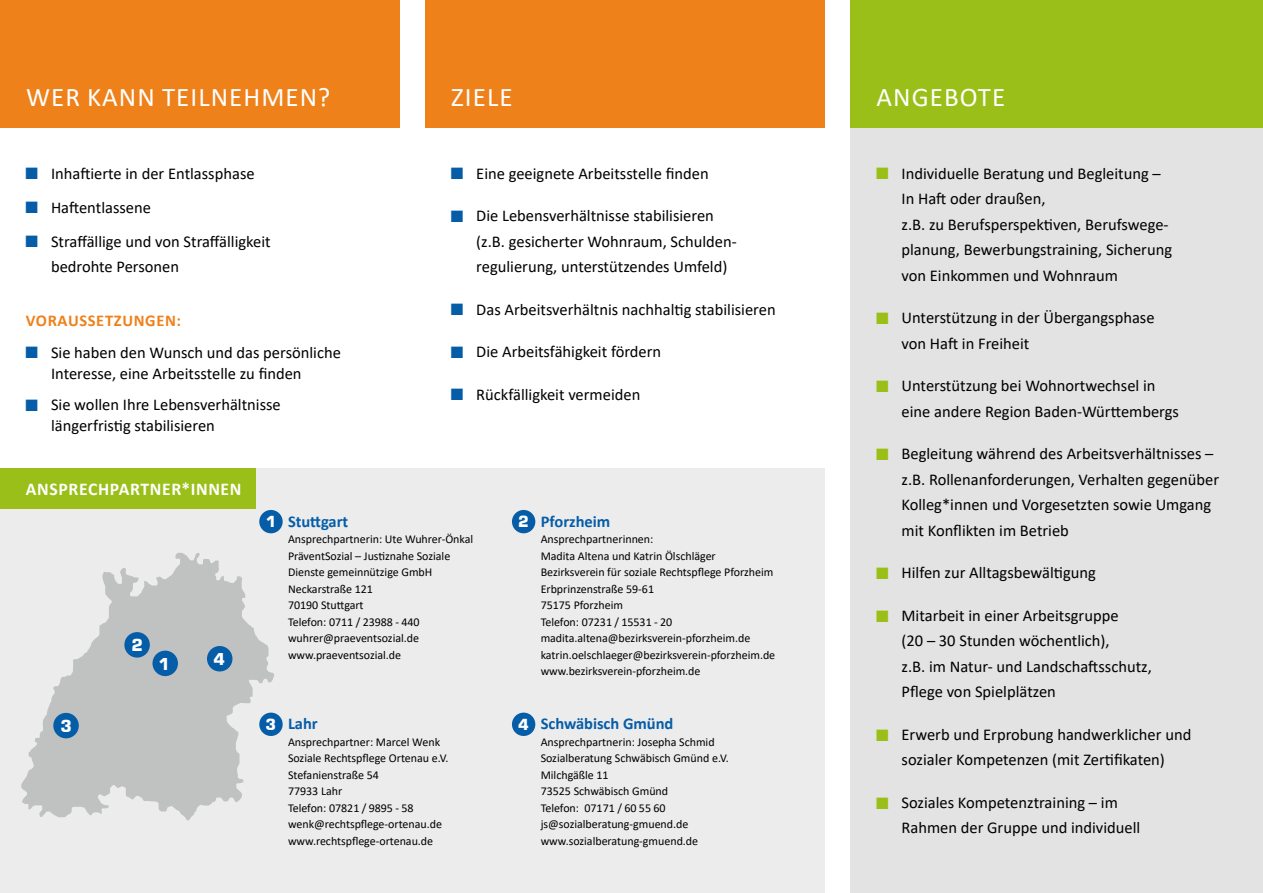
<style>
.page{position:relative;width:1263px;height:893px;background:#fff}
.page>*{position:absolute;margin:0;border:0;box-sizing:border-box;transform-origin:0 0}
.t1{font:27px "Calibri";letter-spacing:.04em;color:#fff}
.t2{font:700 18px "Calibri";letter-spacing:.035em;color:#fff}
.t3{font:16.5px/25.5px "Calibri";color:#000}
.t4{font:700 16.5px "Calibri";color:#055da8}
.t5{font:700 16.5px "Calibri";letter-spacing:.04em;color:#ef811b}
.t6{font:700 16.35px "Square 721 BT";color:#fff}
.t7{font:12px/16.5px "Calibri";color:#000}
.s1{color:#055da8}
.s2{font-family:"Square 721 BT";font-size:15.15px;color:#fff}
.s3{color:#9abf18}
</style>
<div class="page">
<div style="left:0;top:468px;width:825px;height:425px;background:#ececec"></div>
<div style="left:850px;top:0;width:413px;height:893px;background:#e3e3e3"></div>
<div style="left:425px;top:0;width:400px;height:128px;background:#ef811b"></div>
<div style="left:850px;top:0;width:413px;height:128px;background:#9abf18"></div>
<div style="left:0;top:0;width:400px;height:128px;background:#ef811b"></div>
<div style="left:259px;top:713px;width:24px;height:23px;background:#055da8;border-radius:50%"></div>
<div style="left:259px;top:510px;width:24px;height:23px;background:#055da8;border-radius:50%"></div>
<div style="left:512px;top:510px;width:23px;height:23px;background:#055da8;border-radius:50%"></div>
<div style="left:512px;top:713px;width:23px;height:23px;background:#055da8;border-radius:50%"></div>
<div style="left:0;top:468px;width:255px;height:41px;background:#9abf18"></div>
<svg style="left:21px;top:553px;width:253px;height:268px;fill:#c0c2c2"></svg>
<div style="left:152px;top:651px;width:26px;height:25px;background:#055da8;border-radius:50%"></div>
<div style="left:124px;top:632px;width:26px;height:26px;background:#055da8;border-radius:50%"></div>
<div style="left:53px;top:713px;width:26px;height:25px;background:#055da8;border-radius:50%"></div>
<div style="left:207px;top:646px;width:25px;height:25px;background:#055da8;border-radius:50%"></div>
<h1 class="t1" style="left:26px;top:79px;width:306px">WER KANN TEILNEHMEN?</h1>
<p class="t3" style="left:26px;top:160px;width:231px"><span class="s1">■</span> Inhaftierte in der Entlassphase</p>
<p class="t3" style="left:26px;top:194px;width:127px"><span class="s1">■</span> Haftentlassene</p>
<p class="t3" style="left:51px;top:228px;width:221px;text-indent:-26px"><span class="s1">■</span> Straffällige und von Straffälligkeit bedrohte Personen</p>
<p class="t5" style="left:26px;top:309px;width:157px">VORAUSSETZUNGEN:</p>
<p class="t3" style="left:51px;top:341px;width:291px;line-height:21px;text-indent:-26px"><span class="s1">■</span> Sie haben den Wunsch und das persönliche<br>Interesse, eine Arbeitsstelle zu finden</p>
<p class="t3" style="left:51px;top:394px;width:231px;line-height:21px;text-indent:-26px"><span class="s1">■</span> Sie wollen Ihre Lebensverhältnisse längerfristig stabilisieren</p>
<p class="t2" style="left:26px;top:476px;width:217px">ANSPRECHPARTNER*INNEN</p>
<h1 class="t1" style="left:451px;top:79px;width:63px">ZIELE</h1>
<p class="t3" style="left:451px;top:160px;width:259px"><span class="s1">■</span> Eine geeignete Arbeitsstelle finden</p>
<p class="t3" style="left:476px;top:202px;width:261px;text-indent:-26px"><span class="s1">■</span> Die Lebensverhältnisse stabilisieren (z.B. gesicherter Wohnraum, Schulden&shy;regulierung, unterstützendes Umfeld)</p>
<p class="t3" style="left:451px;top:296px;width:326px"><span class="s1">■</span> Das Arbeitsverhältnis nachhaltig stabilisieren</p>
<p class="t3" style="left:451px;top:339px;width:212px"><span class="s1">■</span> Die Arbeitsfähigkeit fördern</p>
<p class="t3" style="left:451px;top:381px;width:191px"><span class="s1">■</span> Rückfälligkeit vermeiden</p>
<p class="t6" style="left:60px;top:716px;width:13px">3</p>
<p class="t6" style="left:131px;top:635px;width:13px">2</p>
<p class="t6" style="left:158px;top:654px;width:13px">1</p>
<p class="t6" style="left:213px;top:649px;width:13px">4</p>
<p class="t4" style="left:265px;top:509px;width:84px"><span class="s2">1</span> Stuttgart</p>
<p class="t7" style="left:288px;top:531px;width:187px">Ansprechpartnerin: Ute Wuhrer-Önkal<br>PräventSozial – Justiznahe Soziale<br>Dienste gemeinnützige GmbH<br>Neckarstraße 121<br>70190 Stuttgart<br>Telefon: 0711 / 23988 - 440 wuhrer@praeventsozial.de www.praeventsozial.de</p>
<p class="t4" style="left:265px;top:712px;width:54px"><span class="s2">3</span> Lahr</p>
<p class="t7" style="left:288px;top:733px;width:162px">Ansprechpartner: Marcel Wenk<br>Soziale Rechtspflege Ortenau e.V.<br>Stefanienstraße 54<br>77933 Lahr<br>Telefon: 07821 / 9895 - 58 wenk@rechtspflege-ortenau.de www.rechtspflege-ortenau.de</p>
<p class="t4" style="left:518px;top:509px;width:94px"><span class="s2">2</span> Pforzheim</p>
<p class="t7" style="left:541px;top:531px;width:236px">Ansprechpartnerinnen:<br>Madita Altena und Katrin Ölschläger Bezirksverein für soziale Rechtspflege Pforzheim Erbprinzenstraße 59-61<br>75175 Pforzheim<br>Telefon: 07231 / 15531 - 20 madita.altena@bezirksverein-pforzheim.de katrin.oelschlaeger@bezirksverein-pforzheim.de www.bezirksverein-pforzheim.de</p>
<p class="t4" style="left:518px;top:712px;width:157px"><span class="s2">4</span> Schwäbisch Gmünd</p>
<p class="t7" style="left:541px;top:733px;width:190px">Ansprechpartnerin: Josepha Schmid<br>Sozialberatung Schwäbisch Gmünd e.V.<br>Milchgäßle 11<br>73525 Schwäbisch Gmünd<br>Telefon: 07171 / 60 55 60 js@sozialberatung-gmuend.de www.sozialberatung-gmuend.de</p>
<h1 class="t1" style="left:876px;top:79px;width:130px">ANGEBOTE</h1>
<p class="t3" style="left:901px;top:160px;width:272px;text-indent:-26px"><span class="s3">■</span> Individuelle Beratung und Begleitung – In Haft oder draußen,<br>z.B. zu Berufsperspektiven, Berufswege&shy;planung, Bewerbungstraining, Sicherung von Einkommen und Wohnraum</p>
<p class="t3" style="left:901px;top:304px;width:255px;text-indent:-26px"><span class="s3">■</span> Unterstützung in der Übergangsphase von Haft in Freiheit</p>
<p class="t3" style="left:901px;top:373px;width:279px;text-indent:-26px"><span class="s3">■</span> Unterstützung bei Wohnortwechsel in eine andere Region Baden-Württembergs</p>
<p class="t3" style="left:901px;top:441px;width:319px;text-indent:-26px"><span class="s3">■</span> Begleitung während des Arbeitsverhältnisses – z.B. Rollenanforderungen, Verhalten gegenüber Kolleg*innen und Vorgesetzten sowie Umgang mit Konflikten im Betrieb</p>
<p class="t3" style="left:876px;top:560px;width:221px"><span class="s3">■</span> Hilfen zur Alltagsbewältigung</p>
<p class="t3" style="left:901px;top:602px;width:252px;text-indent:-26px"><span class="s3">■</span> Mitarbeit in einer Arbeitsgruppe<br>(20 – 30 Stunden wöchentlich),<br>z.B. im Natur- und Landschaftsschutz,<br>Pflege von Spielplätzen</p>
<p class="t3" style="left:876px;top:721px;width:317px;text-align:center"><span class="s3">■</span> Erwerb und Erprobung handwerklicher und sozialer Kompetenzen (mit Zertifikaten)</p>
<p class="t3" style="left:901px;top:789px;width:240px;text-indent:-26px"><span class="s3">■</span> Soziales Kompetenztraining – im<br>Rahmen der Gruppe und individuell</p>
</div>
